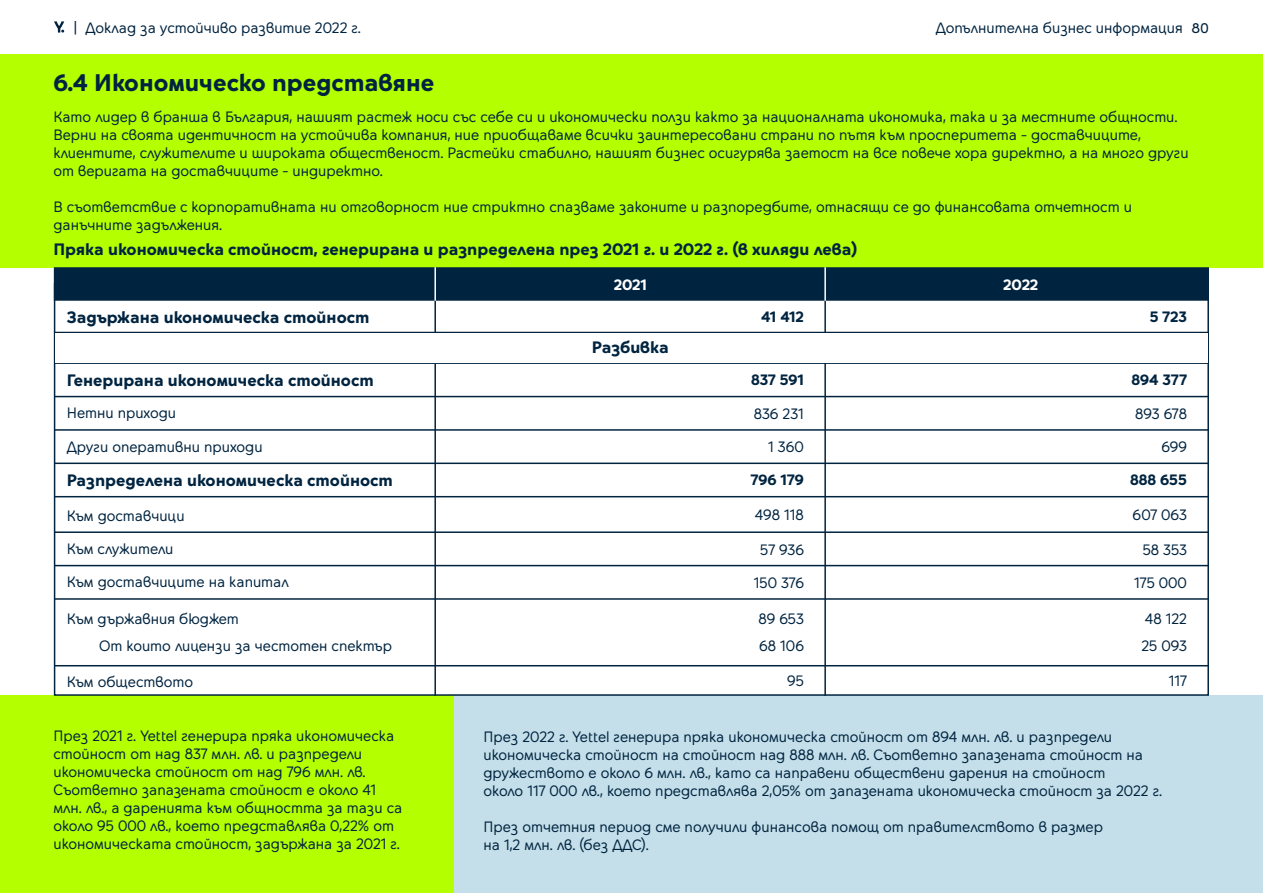
<style>
.page{position:relative;width:1263px;height:893px;background:#fff}
.page>*{position:absolute;margin:0;border:0;box-sizing:border-box;transform-origin:0 0}
.t1{font:700 24px "Yettel";color:#002440}
.t2{font:700 16.5px "Yettel";color:#002440}
.t3{font:300 15px/18px "Yettel";color:#002440}
.t4{font:700 15px "Yettel";color:#002440}
.t5{font:700 15px "Yettel";color:#fff}
.s1{font-family:"Sofia Pro";font-weight:400}
</style>
<div class="page">
<div style="left:0;top:54px;width:1263px;height:213px;background:#b4ff00"></div>
<div style="left:453px;top:696px;width:810px;height:197px;background:#c4dfe9"></div>
<div style="left:0;top:696px;width:453px;height:197px;background:#b4ff00"></div>
<svg style="left:53px;top:301px;width:1157px;height:395px"></svg>
<div style="left:53px;top:267px;width:1157px;height:34px;background:#002440"></div>
<hr style="left:434px;top:301px;width:2px;height:62px;background:#002440">
<hr style="left:434px;top:364px;width:2px;height:332px;background:#002440">
<hr style="left:824px;top:301px;width:2px;height:395px;background:#002440">
<hr style="left:434px;top:267px;width:2px;height:34px;background:#fff">
<hr style="left:824px;top:267px;width:2px;height:34px;background:#fff">
<hr style="left:55px;top:362px;width:1153px;height:2px;background:#002440">
<hr style="left:55px;top:332px;width:1153px;height:1px;background:#002440">
<hr style="left:55px;top:396px;width:1153px;height:1px;background:#002440">
<hr style="left:54px;top:429px;width:1154px;height:2px;background:#002440">
<hr style="left:54px;top:463px;width:1154px;height:1px;background:#002440">
<hr style="left:54px;top:496px;width:1154px;height:1px;background:#002440">
<hr style="left:54px;top:531px;width:1154px;height:2px;background:#002440">
<hr style="left:54px;top:565px;width:1154px;height:1px;background:#002440">
<hr style="left:54px;top:598px;width:1154px;height:2px;background:#002440">
<hr style="left:54px;top:665px;width:1154px;height:1px;background:#002440">
<svg style="left:54px;top:21px;width:10px;height:12px"></svg>
<div style="left:55px;top:333px;width:1152px;height:29px;background:#fff"></div>
<p class="t3" style="left:74px;top:19px;width:289px">| Доклад за устойчиво развитие 2022 г.</p>
<p class="t3" style="left:936px;top:19px;width:275px">Допълнителна бизнес информация <span class="s1">80</span></p>
<h1 class="t1" style="left:53px;top:69px;width:382px">6.4 Икономическо представяне</h1>
<p class="t3" style="left:53px;top:108px;width:1137px">Като лидер в бранша в България, нашият растеж носи със себе си и икономически ползи както за националната икономика, така и за местните общности.<br>Верни на своята идентичност на устойчива компания, ние приобщаваме всички заинтересовани страни по пътя към просперитета – доставчиците, клиентите, служителите и широката общественост. Растейки стабилно, нашият бизнес осигурява заетост на все повече хора директно, а на много други от веригата на доставчиците – индиректно.</p>
<p class="t3" style="left:53px;top:198px;width:1080px">В съответствие с корпоративната ни отговорност ние стриктно спазваме законите и разпоредбите, отнасящи се до финансовата отчетност и данъчните задължения.</p>
<p class="t2" style="left:53px;top:240px;width:805px">Пряка икономическа стойност, генерирана и разпределена през 2021 г. и 2022 г. (в хиляди лева)</p>
<p class="t5" style="left:614px;top:276px;width:35px">2021</p>
<p class="t5" style="left:1003px;top:276px;width:37px">2022</p>
<p class="t2" style="left:67px;top:308px;width:304px">Задържана икономическа стойност</p>
<p class="t4" style="left:761px;top:309px;width:44px">41 412</p>
<p class="t4" style="left:1150px;top:309px;width:39px">5 723</p>
<p class="t2" style="left:67px;top:370px;width:308px">Генерирана икономическа стойност</p>
<p class="t2" style="left:592px;top:338px;width:78px">Разбивка</p>
<p class="t4" style="left:751px;top:371px;width:54px">837 591</p>
<p class="t4" style="left:1131px;top:371px;width:57px">894 377</p>
<p class="t3" style="left:67px;top:404px;width:111px">Нетни приходи</p>
<p class="t3" style="left:754px;top:405px;width:52px">836 231</p>
<p class="t3" style="left:1135px;top:405px;width:53px">893 678</p>
<p class="t3" style="left:67px;top:438px;width:197px">Други оперативни приходи</p>
<p class="t3" style="left:768px;top:438px;width:37px">1 360</p>
<p class="t3" style="left:1161px;top:438px;width:27px">699</p>
<p class="t2" style="left:67px;top:470px;width:328px">Разпределена икономическа стойност</p>
<p class="t4" style="left:751px;top:471px;width:55px">796 179</p>
<p class="t4" style="left:1130px;top:471px;width:58px">888 655</p>
<p class="t3" style="left:67px;top:507px;width:119px">Към доставчици</p>
<p class="t3" style="left:755px;top:506px;width:51px">498 118</p>
<p class="t3" style="left:1132px;top:506px;width:56px">607 063</p>
<p class="t3" style="left:67px;top:540px;width:108px">Към служители</p>
<p class="t3" style="left:760px;top:541px;width:45px">57 936</p>
<p class="t3" style="left:1143px;top:541px;width:46px">58 353</p>
<p class="t3" style="left:67px;top:573px;width:224px">Към доставчиците на капитал</p>
<p class="t3" style="left:754px;top:574px;width:52px">150 376</p>
<p class="t3" style="left:1134px;top:574px;width:54px">175 000</p>
<p class="t3" style="left:99px;top:606px;width:294px;line-height:27px;text-indent:-32px">Към държавния бюджет<br>От които лицензи за честотен спектър</p>
<p class="t3" style="left:758px;top:606px;width:47px;line-height:27px">89 653<br>68 106</p>
<p class="t3" style="left:1141px;top:606px;width:47px;line-height:27px">48 122<br>25 093</p>
<p class="t3" style="left:67px;top:673px;width:128px">Към обществото</p>
<p class="t3" style="left:787px;top:673px;width:18px">95</p>
<p class="t3" style="left:1169px;top:673px;width:20px">117</p>
<p class="t3" style="left:53px;top:727px;width:350px">През 2021 г. Yettel генерира пряка икономическа стойност от над 837 млн. лв. и разпредели икономическа стойност от над 796 млн. лв.<br>Съответно запазената стойност е около 41 млн. лв., а даренията към общността за тази са около 95 000 лв., което представлява 0,22% от икономическата стойност, задържана за 2021 г.</p>
<p class="t3" style="left:483px;top:728px;width:680px">През 2022 г. Yettel генерира пряка икономическа стойност от 894 млн. лв. и разпредели икономическа стойност на стойност над 888 млн. лв. Съответно запазената стойност на дружеството е около 6 млн. лв., като са направени обществени дарения на стойност<br>около 117 000 лв., което представлява 2,05% от запазената икономическа стойност за 2022 г.</p>
<p class="t3" style="left:483px;top:818px;width:621px">През отчетния период сме получили финансова помощ от правителството в размер на 1,2 млн. лв. (без ДДС).</p>
</div>
